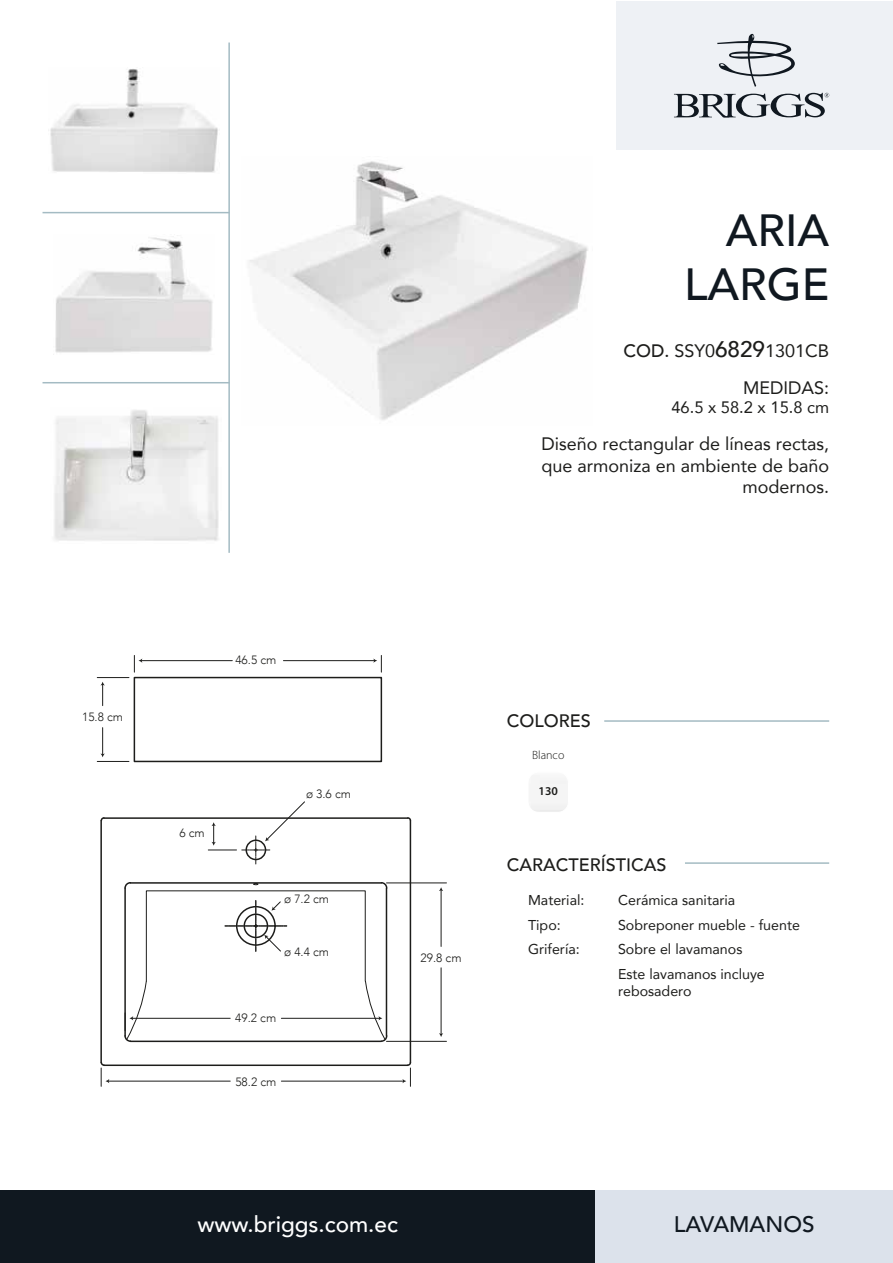
<style>
.page{position:relative;width:893px;height:1263px;background:#fff}
.page>*{position:absolute;margin:0;border:0;box-sizing:border-box;transform-origin:0 0}
.t1{font:500 45px/54px "Avenir";color:#101820;text-align:right}
.t2{font:500 22.5px "Avenir";color:#fff}
.t3{font:500 22.5px "Avenir";color:#101820}
.t4{font:18px/21.6px "Avenir";color:#1d1d1b;text-align:right}
.t5{font:500 18px "Avenir";color:#1d1d1b}
.t6{font:16.5px "Avenir";color:#1d1d1b}
.t7{font:14.25px/24.6px "Avenir";color:#1d1d1b}
.t8{font:300 12px "Avenir";color:#1d1d1b}
.t9{font:300 12px "Myriad Pro";color:#1d1d1b}
.t10{font:600 12px "Myriad Pro";color:#1d1d1b}
.s1{font-weight:500}
.s2{font-weight:500;font-size:22.5px}
</style>
<div class="page">
<img style="left:249px;top:161px;width:339px;height:259px">
<img style="left:50px;top:69px;width:168px;height:104px">
<img style="left:53px;top:235px;width:160px;height:120px">
<img style="left:54px;top:410px;width:165px;height:131px">
<div style="left:0;top:1191px;width:893px;height:72px;background:#101820"></div>
<div style="left:595px;top:1191px;width:298px;height:72px;background:#dce2eb"></div>
<div style="left:617px;top:1px;width:276px;height:149px;background:#eef1f5"></div>
<hr style="left:43px;top:212px;width:187px;height:1px;background:#a4bbc3">
<hr style="left:43px;top:382px;width:187px;height:1px;background:#a4bbc3">
<hr style="left:228px;top:43px;width:2px;height:510px;background:#a4bbc3">
<hr style="left:685px;top:862px;width:144px;height:2px;background:#a4bbc3">
<hr style="left:604px;top:720px;width:225px;height:2px;background:#a4bbc3">
<svg style="left:674px;top:93px;width:155px;height:24px"></svg>
<svg style="left:717px;top:33px;width:78px;height:54px"></svg>
<div style="left:528px;top:771px;width:41px;height:42px;border:1px solid #fff;border-radius:11px"></div>
<svg style="left:408px;top:817px;width:4px;height:5px"></svg>
<hr style="left:410px;top:821px;width:1px;height:241px;background:#1d1d1b">
<hr style="left:104px;top:1064px;width:304px;height:2px;background:#1d1d1b">
<hr style="left:100px;top:821px;width:2px;height:241px;background:#1d1d1b">
<svg style="left:100px;top:817px;width:4px;height:5px"></svg>
<hr style="left:104px;top:817px;width:304px;height:2px;background:#1d1d1b">
<svg style="left:381px;top:882px;width:7px;height:7px"></svg>
<hr style="left:386px;top:888px;width:1px;height:148px;background:#1d1d1b">
<hr style="left:130px;top:1040px;width:251px;height:2px;background:#1d1d1b">
<hr style="left:124px;top:888px;width:2px;height:148px;background:#1d1d1b">
<svg style="left:124px;top:882px;width:6px;height:7px"></svg>
<hr style="left:130px;top:882px;width:251px;height:2px;background:#1d1d1b">
<svg style="left:225px;top:900px;width:62px;height:52px"></svg>
<hr style="left:108px;top:1081px;width:122px;height:1px;background:#1d1d1b">
<svg style="left:100px;top:1061px;width:9px;height:25px"></svg>
<hr style="left:281px;top:1081px;width:123px;height:1px;background:#1d1d1b">
<svg style="left:402px;top:1061px;width:10px;height:25px"></svg>
<hr style="left:132px;top:1018px;width:98px;height:1px;background:#1d1d1b">
<svg style="left:124px;top:981px;width:23px;height:62px"></svg>
<hr style="left:281px;top:1018px;width:99px;height:1px;background:#1d1d1b">
<svg style="left:365px;top:981px;width:23px;height:62px"></svg>
<hr style="left:386px;top:1041px;width:60px;height:1px;background:#1d1d1b">
<hr style="left:386px;top:883px;width:60px;height:1px;background:#1d1d1b">
<hr style="left:441px;top:968px;width:1px;height:66px;background:#1d1d1b">
<svg style="left:439px;top:1033px;width:4px;height:4px"></svg>
<hr style="left:441px;top:890px;width:1px;height:56px;background:#1d1d1b">
<svg style="left:439px;top:887px;width:4px;height:4px"></svg>
<svg style="left:208px;top:801px;width:97px;height:63px"></svg>
<div style="left:134px;top:677px;width:248px;height:85px;border:2px solid #1d1d1b"></div>
<hr style="left:141px;top:660px;width:91px;height:1px;background:#1d1d1b">
<svg style="left:134px;top:655px;width:8px;height:17px"></svg>
<hr style="left:283px;top:660px;width:91px;height:1px;background:#1d1d1b">
<svg style="left:373px;top:655px;width:9px;height:17px"></svg>
<hr style="left:97px;top:677px;width:32px;height:1px;background:#1d1d1b">
<hr style="left:97px;top:761px;width:32px;height:1px;background:#1d1d1b">
<svg style="left:101px;top:682px;width:4px;height:24px"></svg>
<svg style="left:101px;top:728px;width:4px;height:29px"></svg>
<h1 class="t1" style="left:684px;top:201px;width:147px">ARIA<br>LARGE</h1>
<p class="t4" style="left:623px;top:332px;width:207px;line-height:36.6px"><span class="s1">COD.</span> SSY0<span class="s2">6829</span>1301CB<br>MEDIDAS:</p>
<p class="t6" style="left:671px;top:394px;width:159px">46.5 x 58.2 x 15.8 cm</p>
<p class="t4" style="left:541px;top:432px;width:289px">Diseño rectangular de líneas rectas, que armoniza en ambiente de baño modernos.</p>
<p class="t8" style="left:82px;top:709px;width:42px">15.8 cm</p>
<p class="t8" style="left:235px;top:652px;width:42px">46.5 cm</p>
<p class="t8" style="left:179px;top:826px;width:27px">6 cm</p>
<p class="t8" style="left:306px;top:787px;width:46px">ø 3.6 cm</p>
<p class="t8" style="left:284px;top:892px;width:46px">ø 7.2 cm</p>
<p class="t8" style="left:284px;top:945px;width:46px">ø 4.4 cm</p>
<p class="t8" style="left:235px;top:1010px;width:42px">49.2 cm</p>
<p class="t8" style="left:235px;top:1075px;width:42px">58.2 cm</p>
<p class="t8" style="left:421px;top:951px;width:42px">29.8 cm</p>
<p class="t5" style="left:507px;top:705px;width:85px">COLORES</p>
<p class="t9" style="left:532px;top:748px;width:34px">Blanco</p>
<p class="t10" style="left:539px;top:783px;width:21px">130</p>
<p class="t5" style="left:507px;top:849px;width:161px">CARACTERÍSTICAS</p>
<p class="t7" style="left:528px;top:887px;width:58px">Material:</p>
<p class="t7" style="left:618px;top:887px;width:119px">Cerámica sanitaria</p>
<p class="t7" style="left:528px;top:912px;width:34px">Tipo:</p>
<p class="t7" style="left:618px;top:912px;width:183px">Sobreponer mueble - fuente</p>
<p class="t7" style="left:528px;top:936px;width:53px">Grifería:</p>
<p class="t7" style="left:618px;top:936px;width:148px">Sobre el lavamanos<br>Este lavamanos incluye</p>
<p class="t7" style="left:618px;top:978px;width:75px">rebosadero</p>
<h2 class="t2" style="left:197px;top:1204px;width:202px">www.briggs.com.ec</h2>
<h2 class="t3" style="left:674px;top:1204px;width:142px">LAVAMANOS</h2>
</div>
